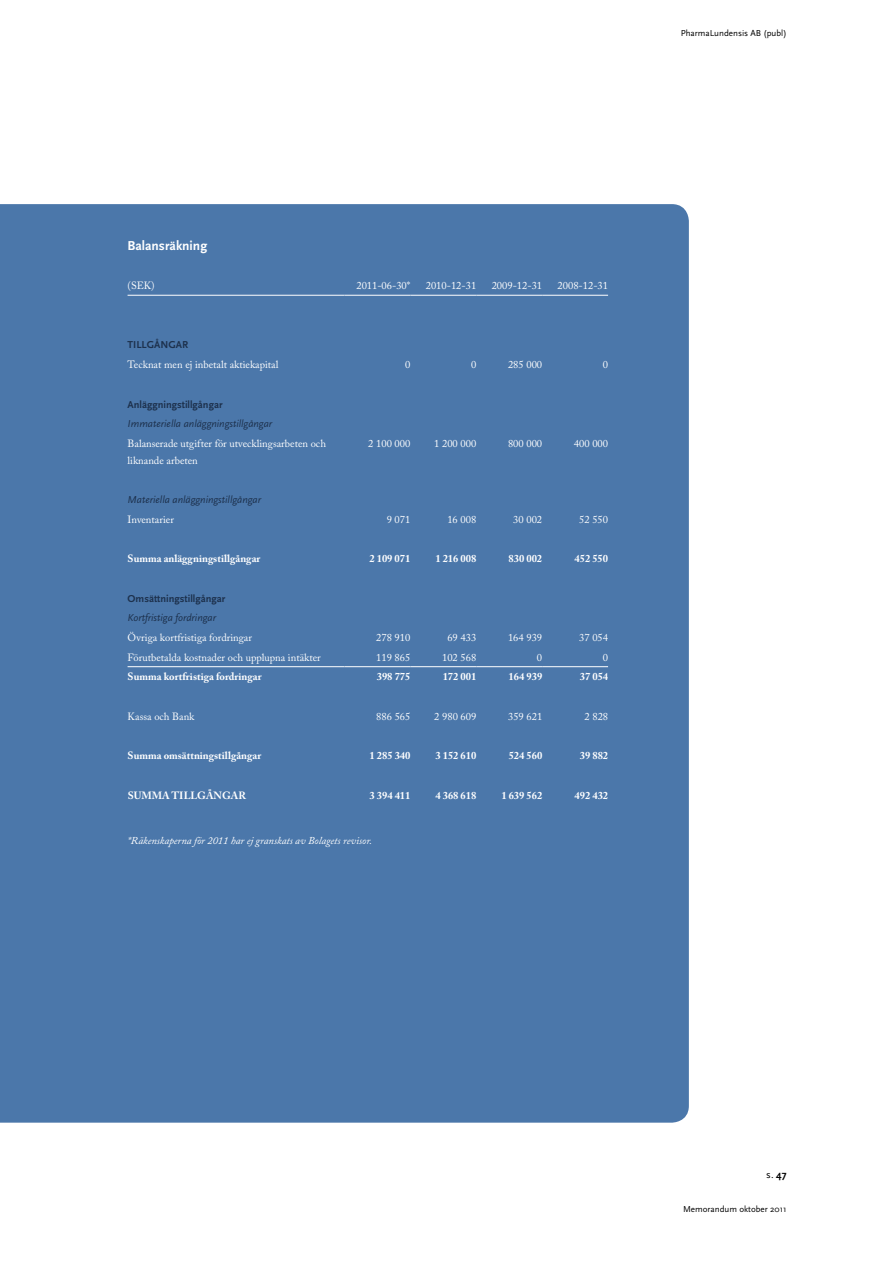
<style>
.page{position:relative;width:893px;height:1263px;background:#fff}
.page>*{position:absolute;margin:0;border:0;box-sizing:border-box;transform-origin:0 0}
.t1{font:700 13.5px "Scala Sans OT";color:#fff}
.t2{font:10.5px/16.5px "Adobe Caslon Pro";color:#fff}
.t3{font:700 10.5px "Adobe Caslon Pro";color:#fff}
.t4{font:italic 10.5px "Scala Sans OT";color:#1d314d}
.t5{font:italic 10.5px "Adobe Caslon Pro";color:#fff}
.t6{font:700 10.5px "Scala Sans OT";color:#1d314d}
.t7{font:10.5px "Scala Sans OT";color:#000}
.t8{font:9px "Scala Sans OT";color:#000}
.s1{font-weight:700}
</style>
<div class="page">
<div style="left:0;top:204px;width:689px;height:919px;background:#4b77aa"></div>
<hr style="left:128px;top:666px;width:216px;height:1px;background:#fff">
<hr style="left:344px;top:666px;width:66px;height:1px;background:#fff">
<hr style="left:410px;top:666px;width:66px;height:1px;background:#fff">
<hr style="left:476px;top:666px;width:66px;height:1px;background:#fff">
<hr style="left:542px;top:666px;width:66px;height:1px;background:#fff">
<hr style="left:128px;top:295px;width:216px;height:1px;background:#fff">
<hr style="left:344px;top:295px;width:66px;height:1px;background:#fff">
<hr style="left:410px;top:295px;width:66px;height:1px;background:#fff">
<hr style="left:476px;top:295px;width:66px;height:1px;background:#fff">
<hr style="left:542px;top:295px;width:66px;height:1px;background:#fff">
<p class="t8" style="left:681px;top:28px;width:107px">PharmaLundensis AB (publ)</p>
<p class="t1" style="left:128px;top:237px;width:81px">Balansräkning</p>
<p class="t2" style="left:128px;top:277px;width:29px">(SEK)</p>
<p class="t2" style="left:356px;top:277px;width:55px">2011-06-30*</p>
<p class="t2" style="left:426px;top:277px;width:52px">2010-12-31</p>
<p class="t2" style="left:492px;top:277px;width:52px">2009-12-31</p>
<p class="t2" style="left:558px;top:277px;width:52px">2008-12-31</p>
<p class="t6" style="left:128px;top:339px;width:56px">TI LLGÅNGAR</p>
<p class="t2" style="left:128px;top:356px;width:152px">Tecknat men ej inbetalt aktiekapital</p>
<p class="t2" style="left:405px;top:356px;width:7px">0</p>
<p class="t2" style="left:471px;top:356px;width:7px">0</p>
<p class="t2" style="left:508px;top:356px;width:36px">285 000</p>
<p class="t2" style="left:603px;top:356px;width:7px">0</p>
<p class="t6" style="left:128px;top:398px;width:97px">Anläggningstillgångar</p>
<p class="t4" style="left:128px;top:418px;width:146px">Immateriella anläggningstillgångar</p>
<p class="t2" style="left:128px;top:435px;width:200px">Balanserade utgifter för utvecklingsarbeten och liknande arbeten</p>
<p class="t2" style="left:368px;top:435px;width:44px">2 100 000</p>
<p class="t2" style="left:434px;top:435px;width:44px">1 200 000</p>
<p class="t2" style="left:508px;top:435px;width:36px">800 000</p>
<p class="t2" style="left:574px;top:435px;width:36px">400 000</p>
<p class="t4" style="left:128px;top:493px;width:135px">Materiella anläggningstillgångar</p>
<p class="t2" style="left:128px;top:511px;width:48px">Inventarier</p>
<p class="t2" style="left:387px;top:511px;width:25px">9 071</p>
<p class="t2" style="left:447px;top:511px;width:30px">16 008</p>
<p class="t2" style="left:513px;top:511px;width:30px">30 002</p>
<p class="t2" style="left:579px;top:511px;width:30px">52 550</p>
<p class="t3" style="left:128px;top:552px;width:134px">Summa anläggningstillgångar</p>
<p class="t3" style="left:369px;top:552px;width:42px">2 109 071</p>
<p class="t3" style="left:435px;top:552px;width:42px">1 216 008</p>
<p class="t3" style="left:509px;top:552px;width:35px">830 002</p>
<p class="t3" style="left:574px;top:552px;width:35px">452 550</p>
<p class="t6" style="left:128px;top:592px;width:99px">Omsättningstillgångar</p>
<p class="t4" style="left:128px;top:612px;width:90px">Kortfristiga fordringar</p>
<p class="t2" style="left:128px;top:629px;width:126px">Övriga kortfristiga fordringar</p>
<p class="t2" style="left:376px;top:629px;width:36px">278 910</p>
<p class="t2" style="left:447px;top:629px;width:30px">69 433</p>
<p class="t2" style="left:508px;top:629px;width:36px">164 939</p>
<p class="t2" style="left:579px;top:629px;width:30px">37 054</p>
<p class="t2" style="left:128px;top:649px;width:195px">Förutbetalda kostnader och upplupna intäkter</p>
<p class="t2" style="left:376px;top:649px;width:36px">119 865</p>
<p class="t2" style="left:442px;top:649px;width:36px">102 568</p>
<p class="t2" style="left:537px;top:649px;width:7px">0</p>
<p class="t2" style="left:603px;top:649px;width:7px">0</p>
<p class="t3" style="left:128px;top:671px;width:135px">Summa kortfristiga fordringar</p>
<p class="t3" style="left:377px;top:671px;width:35px">398 775</p>
<p class="t3" style="left:443px;top:671px;width:35px">172 001</p>
<p class="t3" style="left:509px;top:671px;width:35px">164 939</p>
<p class="t3" style="left:580px;top:671px;width:30px">37 054</p>
<p class="t2" style="left:128px;top:708px;width:68px">Kassa och Bank</p>
<p class="t2" style="left:376px;top:708px;width:36px">886 565</p>
<p class="t2" style="left:434px;top:708px;width:44px">2 980 609</p>
<p class="t2" style="left:508px;top:708px;width:36px">359 621</p>
<p class="t2" style="left:584px;top:708px;width:25px">2 828</p>
<p class="t3" style="left:128px;top:749px;width:135px">Summa omsättningstillgångar</p>
<p class="t3" style="left:369px;top:749px;width:42px">1 285 340</p>
<p class="t3" style="left:435px;top:749px;width:42px">3 152 610</p>
<p class="t3" style="left:509px;top:749px;width:35px">524 560</p>
<p class="t3" style="left:580px;top:749px;width:30px">39 882</p>
<p class="t3" style="left:128px;top:789px;width:120px">SUMMA TILLGÅNGAR</p>
<p class="t3" style="left:369px;top:789px;width:42px">3 394 411</p>
<p class="t3" style="left:435px;top:789px;width:42px">4 368 618</p>
<p class="t3" style="left:501px;top:789px;width:42px">1 639 562</p>
<p class="t3" style="left:575px;top:789px;width:35px">492 432</p>
<p class="t5" style="left:128px;top:835px;width:246px">*Räkenskaperna för 2011 har ej granskats av Bolagets revisor.</p>
<p class="t7" style="left:766px;top:1168px;width:22px">s. <span class="s1">47</span></p>
<p class="t8" style="left:683px;top:1204px;width:105px">Memorandum oktober 2011</p>
</div>
